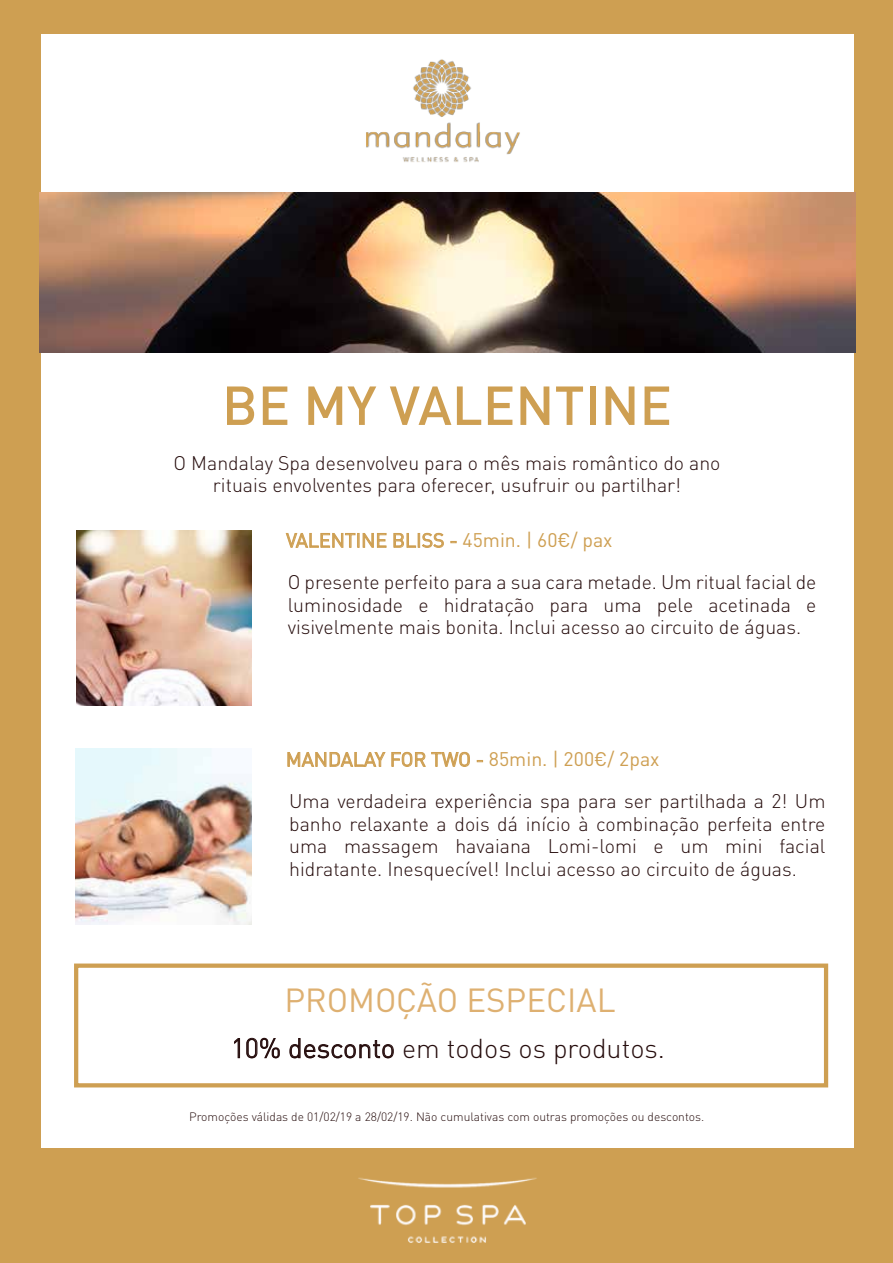
<style>
.page{position:relative;width:893px;height:1263px;background:#ce9f52}
.page>*{position:absolute;margin:0;border:0;box-sizing:border-box;transform-origin:0 0}
.t1{font:500 54px "DIN Pro";color:#ce9f52}
.t2{font:33px "DIN Pro";color:#deb071}
.t3{font:300 27px "DIN Pro";color:#260d0d}
.t4{font:300 19.5px/22.5px "DIN Pro";color:#260d0d;text-align:justify}
.t5{font:19.5px "DIN Pro";color:#ce9f52}
.t6{font:300 12px "DIN Pro";color:#260d0d}
</style>
<div class="page">
<div style="left:41px;top:34px;width:812px;height:1114px;background:#fff"></div>
<img style="left:358px;top:1177px;width:179px;height:66px">
<svg style="left:285px;top:533px;width:71px;height:15px"></svg>
<div style="left:357px;top:533px;width:3px;height:15px;border:1px solid #ce9f52"></div>
<svg style="left:362px;top:533px;width:25px;height:15px"></svg>
<svg style="left:393px;top:532px;width:51px;height:16px"></svg>
<svg style="left:450px;top:541px;width:7px;height:2px"></svg>
<svg style="left:287px;top:751px;width:183px;height:16px"></svg>
<svg style="left:477px;top:760px;width:6px;height:2px"></svg>
<img style="left:366px;top:59px;width:154px;height:103px">
<div style="left:74px;top:963px;width:754px;height:124px;border:4px solid #ce9f52"></div>
<svg style="left:234px;top:1038px;width:6px;height:20px"></svg>
<svg style="left:246px;top:1037px;width:34px;height:22px"></svg>
<svg style="left:289px;top:1038px;width:105px;height:21px"></svg>
<img style="left:40px;top:192px;width:816px;height:161px">
<img style="left:76px;top:531px;width:175px;height:175px">
<img style="left:76px;top:749px;width:175px;height:175px">
<h1 class="t1" style="left:222px;top:362px;width:452px">BE MY VALENTINE</h1>
<p class="t4" style="left:173px;top:450px;width:549px;text-align:center">O Mandalay Spa desenvolveu para o mês mais romântico do ano rituais envolventes para oferecer, usufruir ou partilhar!</p>
<p class="t5" style="left:286px;top:525px;width:328px">VALENTINE BLISS - 45min. | 60€/ pax</p>
<p class="t4" style="left:288px;top:569px;width:530px">O presente perfeito para a sua cara metade. Um ritual facial de luminosidade e hidratação para uma pele acetinada e visivelmente mais bonita. Inclui acesso ao circuito de águas.</p>
<p class="t5" style="left:286px;top:744px;width:375px">MANDALAY FOR TWO - 85min. | 200€/ 2pax</p>
<p class="t4" style="left:289px;top:788px;width:538px">Uma verdadeira experiência spa para ser partilhada a 2! Um banho relaxante a dois dá início à combinação perfeita entre uma massagem havaiana Lomi-lomi e um mini facial hidratante. Inesquecível! Inclui acesso ao circuito de águas.</p>
<h2 class="t2" style="left:284px;top:974px;width:333px">PROMOÇÃO ESPECIAL</h2>
<h3 class="t3" style="left:231px;top:1027px;width:435px">10% desconto em todos os produtos.</h3>
<p class="t6" style="left:189px;top:1107px;width:517px">Promoções válidas de 01/02/19 a 28/02/19. Não cumulativas com outras promoções ou descontos.</p>
</div>
